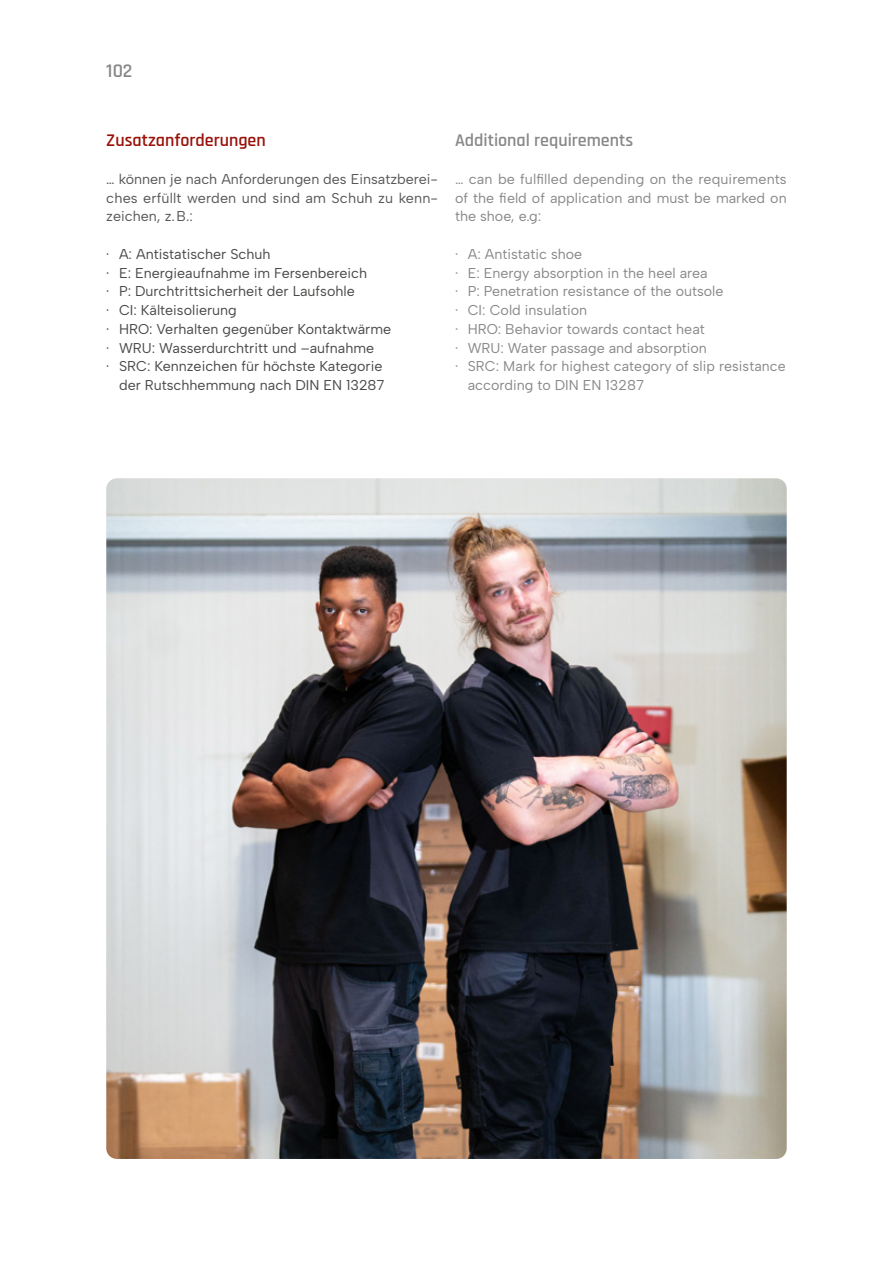
<style>
.page{position:relative;width:893px;height:1263px;background:#fff}
.page>*{position:absolute;margin:0;border:0;box-sizing:border-box;transform-origin:0 0}
.t1{font:600 19.5px "Rajdhani";color:#868786}
.t2{font:600 18px "Rajdhani";color:#868786}
.t3{font:600 18px "Rajdhani";color:#981008}
.t4{font:14.25px/18.8px "Albert Sans";color:#868786;text-align:justify}
.t5{font:14.25px "Albert Sans";color:#484847}
.t6{font:14.25px/18.8px "Albert Sans";letter-spacing:.01em;color:#565655;text-align:justify}
</style>
<div class="page">
<img style="left:106px;top:478px;width:681px;height:681px">
<h1 class="t1" style="left:106px;top:59px;width:28px">102</h1>
<p class="t3" style="left:106px;top:130px;width:161px">Zusatzanforderungen</p>
<p class="t6" style="left:106px;top:169px;width:333px">… können je nach Anforderungen des Einsatzberei&shy;ches erfüllt werden und sind am Schuh zu kenn&shy;zeichen, z.B.:</p>
<p class="t5" style="left:106px;top:245px;width:166px">· A: Antistatischer Schuh</p>
<p class="t5" style="left:106px;top:264px;width:262px">· E: Energieaufnahme im Fersenbereich</p>
<p class="t5" style="left:106px;top:283px;width:250px">· P: Durchtrittsicherheit der Laufsohle</p>
<p class="t5" style="left:106px;top:301px;width:132px">· CI: Kälteisolierung</p>
<p class="t5" style="left:106px;top:320px;width:286px">· HRO: Verhalten gegenüber Kontaktwärme</p>
<p class="t5" style="left:106px;top:339px;width:269px">· WRU: Wasserdurchtritt und –aufnahme</p>
<p class="t5" style="left:106px;top:358px;width:278px">· SRC: Kennzeichen für höchste Kategorie</p>
<p class="t5" style="left:119px;top:376px;width:267px">der Rutschhemmung nach DIN EN 13287</p>
<p class="t2" style="left:455px;top:130px;width:180px">Additional requirements</p>
<p class="t4" style="left:455px;top:169px;width:333px">… can be fulfilled depending on the requirements of the field of application and must be marked on the shoe, e.g:</p>
<p class="t4" style="left:455px;top:244px;width:129px">· A: Antistatic shoe</p>
<p class="t4" style="left:455px;top:263px;width:254px">· E: Energy absorption in the heel area</p>
<p class="t4" style="left:455px;top:282px;width:270px">· P: Penetration resistance of the outsole</p>
<p class="t4" style="left:455px;top:301px;width:134px">· CI: Cold insulation</p>
<p class="t4" style="left:455px;top:320px;width:251px">· HRO: Behavior towards contact heat</p>
<p class="t4" style="left:455px;top:338px;width:253px">· WRU: Water passage and absorption</p>
<p class="t4" style="left:455px;top:357px;width:332px">· SRC: Mark for highest category of slip resistance</p>
<p class="t4" style="left:468px;top:376px;width:178px">according to DIN EN 13287</p>
</div>
